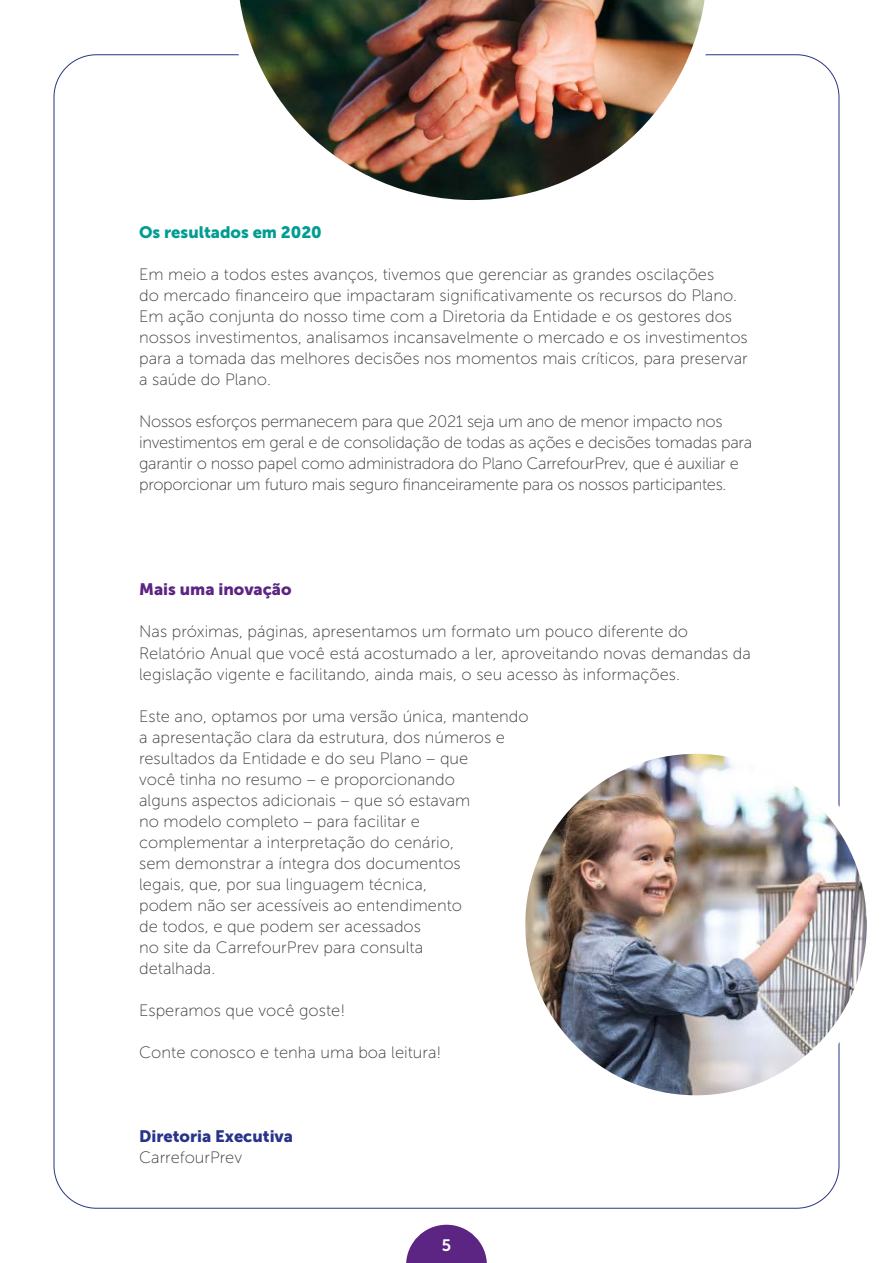
<style>
.page{position:relative;width:893px;height:1263px;background:#fff}
.page>*{position:absolute;margin:0;border:0;box-sizing:border-box;transform-origin:0 0}
.t1{font:16.5px/21px "Museo Sans 100";color:#3c3c3b}
.t2{font:16.5px/21px "Museo Sans 100";letter-spacing:-.02em;color:#3c3c3b}
.t3{font:16.5px "Museo Sans 900";color:#009d92}
.t4{font:16.5px "Museo Sans 900";color:#29338a}
.t5{font:16.5px "Museo Sans 900";color:#5c2483}
.t6{font:16.5px "Museo Sans 700";color:#fff}
</style>
<div class="page">
<svg style="left:406px;top:1225px;width:81px;height:38px"></svg>
<img style="left:222px;top:0;width:500px;height:200px">
<img style="left:518px;top:746px;width:356px;height:357px;border-radius:178px">
<div style="left:510px;top:739px;width:372px;height:371px;border:15px solid #fff;border-radius:50%"></div>
<p class="t3" style="left:139px;top:223px;width:184px">Os resultados em 2020</p>
<p class="t1" style="left:139px;top:264px;width:610px">Em meio a todos estes avanços, tivemos que gerenciar as grandes oscilações<br>do mercado financeiro que impactaram significativamente os recursos do Plano.<br>Em ação conjunta do nosso time com a Diretoria da Entidade e os gestores dos nossos investimentos, analisamos incansavelmente o mercado e os investimentos para a tomada das melhores decisões nos momentos mais críticos, para preservar a saúde do Plano.</p>
<p class="t2" style="left:139px;top:411px;width:615px">Nossos esforços permanecem para que 2021 seja um ano de menor impacto nos investimentos em geral e de consolidação de todas as ações e decisões tomadas para garantir o nosso papel como administradora do Plano CarrefourPrev, que é auxiliar e proporcionar um futuro mais seguro financeiramente para os nossos participantes.</p>
<p class="t5" style="left:139px;top:580px;width:154px">Mais uma inovação</p>
<p class="t1" style="left:139px;top:621px;width:613px">Nas próximas, páginas, apresentamos um formato um pouco diferente do<br>Relatório Anual que você está acostumado a ler, aproveitando novas demandas da legislação vigente e facilitando, ainda mais, o seu acesso às informações.</p>
<p class="t1" style="left:139px;top:705px;width:391px">Este ano, optamos por uma versão única, mantendo a apresentação clara da estrutura, dos números e resultados da Entidade e do seu Plano – que<br>você tinha no resumo – e proporcionando<br>alguns aspectos adicionais – que só estavam<br>no modelo completo – para facilitar e complementar a interpretação do cenário,<br>sem demonstrar a íntegra dos documentos<br>legais, que, por sua linguagem técnica,<br>podem não ser acessíveis ao entendimento<br>de todos, e que podem ser acessados<br>no site da CarrefourPrev para consulta<br>detalhada.</p>
<p class="t1" style="left:139px;top:999px;width:208px">Esperamos que você goste!</p>
<p class="t1" style="left:139px;top:1041px;width:304px">Conte conosco e tenha uma boa leitura!</p>
<p class="t4" style="left:139px;top:1126px;width:155px">Diretoria Executiva</p>
<p class="t1" style="left:139px;top:1146px;width:105px">CarrefourPrev</p>
<p class="t6" style="left:442px;top:1236px;width:11px">5</p>
</div>
